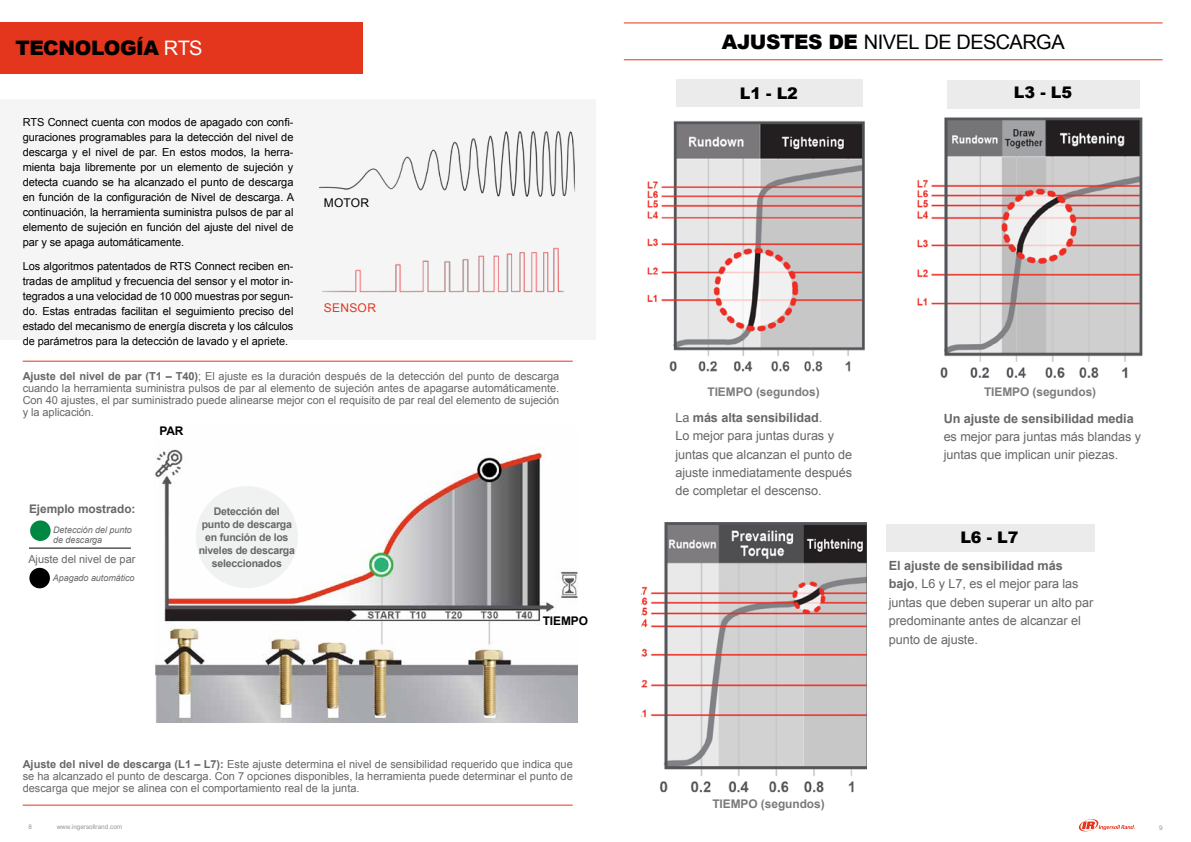
<style>
.page{position:relative;width:1191px;height:842px;background:#fff}
.page>*{position:absolute;margin:0;border:0;box-sizing:border-box;transform-origin:0 0}
.t1{font:20px "Arial";letter-spacing:-.025em;color:#000}
.t2{font:900 20px "Arial";letter-spacing:-.02em;color:#000}
.t3{font:900 16px "Arial";letter-spacing:-.005em;color:#000}
.t4{font:12.6px/18.4px "Arial";letter-spacing:-.005em;color:#676767}
.t5{font:700 12.6px "Arial";letter-spacing:-.005em;color:#676767}
.t6{font:12px "Arial";letter-spacing:.03em;color:#e3361d}
.t7{font:12px "Arial";letter-spacing:.015em;color:#000}
.t8{font:700 11.9px "Arial";letter-spacing:-.005em;color:#000}
.t9{font:700 11.8px "Arial";letter-spacing:-.005em;color:#676767}
.t10{font:11px/15px "Arial";letter-spacing:-.005em;color:#000;text-align:justify}
.t11{font:11px/12px "Arial";letter-spacing:-.005em;color:#676767;text-align:justify}
.t12{font:700 10.5px/13.2px "Arial";letter-spacing:-.02em;color:#676767;text-align:center}
.t13{font:italic 9px/10px "Arial";letter-spacing:-.005em;color:#676767}
.t14{font:6.4px "Arial";color:#969696}
.s1{font-weight:400;color:#fff}
.s2{font-weight:900}
.s3{font-weight:700}
</style>
<div class="page">
<div style="left:0;top:99px;width:595px;height:241px;background:#f5f5f5"></div>
<div style="left:947px;top:81px;width:192px;height:29px;background:#ebebeb"></div>
<div style="left:886px;top:524px;width:208px;height:28px;background:#ebebeb"></div>
<hr style="left:23px;top:361px;width:550px;height:1px;background:#e3361d">
<div style="left:0;top:23px;width:363px;height:51px;background:#e3361d"></div>
<img style="left:647px;top:121px;width:218px;height:251px">
<img style="left:155px;top:449px;width:422px;height:274px">
<div style="left:30px;top:520px;width:21px;height:21px;background:#008843;border-radius:50%"></div>
<div style="left:29px;top:568px;width:21px;height:20px;background:#000;border-radius:50%"></div>
<hr style="left:29px;top:548px;width:102px;height:1px;background:#000">
<img style="left:917px;top:117px;width:226px;height:261px">
<img style="left:641px;top:522px;width:225px;height:271px">
<div style="left:676px;top:79px;width:187px;height:28px;background:#ebebeb"></div>
<hr style="left:624px;top:60px;width:538px;height:1px;background:#e3361d">
<hr style="left:624px;top:23px;width:538px;height:1px;background:#e3361d">
<hr style="left:23px;top:805px;width:550px;height:1px;background:#e3361d">
<img style="left:319px;top:131px;width:256px;height:66px">
<img style="left:322px;top:247px;width:242px;height:46px">
<div style="left:196px;top:486px;width:102px;height:102px;background:#f0f1f1;border-radius:50%"></div>
<svg style="left:1078px;top:819px;width:57px;height:13px"></svg>
<h1 class="t2" style="left:15px;top:33px;width:189px">TECNOLOGÍA <span class="s1">RTS</span></h1>
<h1 class="t1" style="left:722px;top:28px;width:344px"><span class="s2">AJUSTES DE</span> NIVEL DE DESCARGA</h1>
<p class="t10" style="left:23px;top:114px;width:273px">RTS Connect cuenta con modos de apagado con confi&shy;guraciones programables para la detección del nivel de descarga y el nivel de par. En estos modos, la herra&shy;mienta baja libremente por un elemento de sujeción y detecta cuando se ha alcanzado el punto de descarga en función de la configuración de Nivel de descarga. A continuación, la herramienta suministra pulsos de par al elemento de sujeción en función del ajuste del nivel de par y se apaga automáticamente.</p>
<p class="t10" style="left:23px;top:258px;width:272px">Los algoritmos patentados de RTS Connect reciben en&shy;tradas de amplitud y frecuencia del sensor y el motor in&shy;tegrados a una velocidad de 10 000 muestras por segun&shy;do. Estas entradas facilitan el seguimiento preciso del estado del mecanismo de energía discreta y los cálculos de parámetros para la detección de lavado y el apriete.</p>
<p class="t11" style="left:23px;top:370px;width:538px"><span class="s3">Ajuste del nivel de par (T1 – T40)</span>; El ajuste es la duración después de la detección del punto de descarga cuando la herramienta suministra pulsos de par al elemento de sujeción antes de apagarse automáticamente.<br>Con 40 ajustes, el par suministrado puede alinearse mejor con el requisito de par real del elemento de sujeción y la aplicación.</p>
<p class="t7" style="left:324px;top:195px;width:47px">MOTOR</p>
<p class="t6" style="left:324px;top:300px;width:54px">SENSOR</p>
<p class="t8" style="left:159px;top:423px;width:26px">PAR</p>
<p class="t9" style="left:29px;top:501px;width:108px">Ejemplo mostrado:</p>
<p class="t13" style="left:53px;top:525px;width:80px">Detección del punto de descarga</p>
<p class="t11" style="left:28px;top:554px;width:109px">Ajuste del nivel de par</p>
<p class="t13" style="left:53px;top:573px;width:83px">Apagado automático</p>
<p class="t12" style="left:199px;top:505px;width:98px">Detección del punto de descarga en función de los niveles de descarga seleccionados</p>
<p class="t8" style="left:543px;top:613px;width:47px">TIEMPO</p>
<p class="t11" style="left:23px;top:758px;width:551px"><span class="s3">Ajuste del nivel de descarga (L1 – L7):</span> Este ajuste determina el nivel de sensibilidad requerido que indica que se ha alcanzado el punto de descarga. Con 7 opciones disponibles, la herramienta puede determinar el punto de descarga que mejor se alinea con el comportamiento real de la junta.</p>
<h2 class="t3" style="left:739px;top:82px;width:60px">L1 - L2</h2>
<h2 class="t3" style="left:1014px;top:81px;width:60px">L3 - L5</h2>
<p class="t8" style="left:707px;top:384px;width:114px">TIEMPO (segundos)</p>
<p class="t8" style="left:984px;top:384px;width:114px">TIEMPO (segundos)</p>
<p class="t4" style="left:675px;top:408px;width:178px">La <span class="s3">más alta sensibilidad</span>.<br>Lo mejor para juntas duras y juntas que alcanzan el punto de ajuste inmediatamente después de completar el descenso.</p>
<p class="t5" style="left:943px;top:410px;width:191px">Un ajuste de sensibilidad media</p>
<p class="t4" style="left:943px;top:428px;width:199px">es mejor para juntas más blandas y juntas que implican unir piezas.</p>
<h2 class="t3" style="left:960px;top:526px;width:60px">L6 - L7</h2>
<p class="t8" style="left:712px;top:796px;width:114px">TIEMPO (segundos)</p>
<p class="t4" style="left:889px;top:557px;width:206px"><span class="s3">El ajuste de sensibilidad más bajo</span>, L6 y L7, es el mejor para las juntas que deben superar un alto par predominante antes de alcanzar el punto de ajuste.</p>
<p class="t14" style="left:28px;top:823px;width:5px">8</p>
<p class="t14" style="left:57px;top:823px;width:67px">www.ingersollrand.com</p>
<p class="t14" style="left:1159px;top:823px;width:5px">9</p>
</div>
